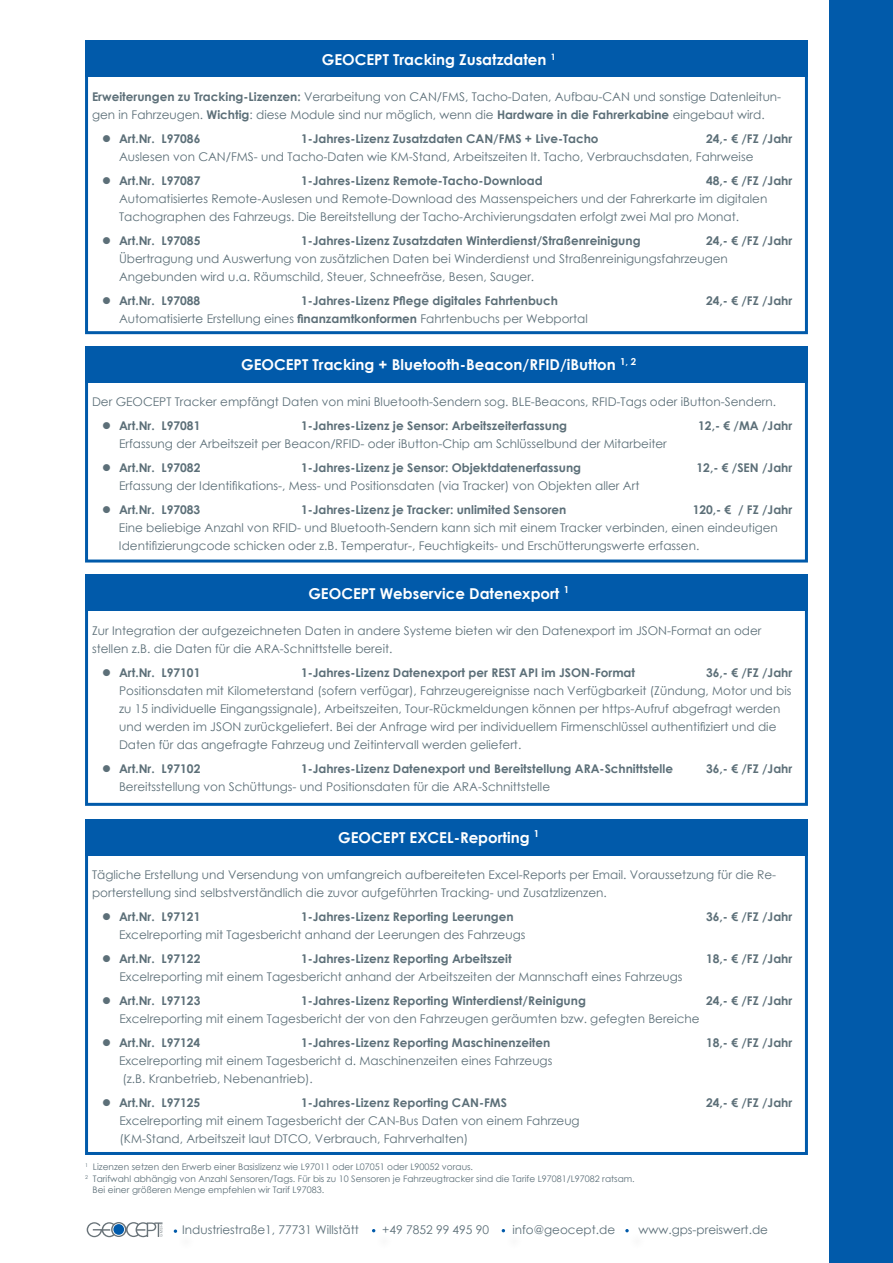
<style>
.page{position:relative;width:893px;height:1263px;background:#fff}
.page>*{position:absolute;margin:0;border:0;box-sizing:border-box;transform-origin:0 0}
.t1{font:700 15px "Century Gothic";color:#fff}
.t2{font:12px/18px "Century Gothic";color:#5c6f78}
.t3{font:700 12px "Century Gothic";color:#5c6f78}
.t4{font:9px/12.3px "Century Gothic";color:#5c6f78}
.s1{font-weight:700}
</style>
<div class="page">
<div style="left:85px;top:829px;width:723px;height:326px;border:3px solid #015aaa"></div>
<div style="left:85px;top:820px;width:723px;height:36px;background:#015aaa"></div>
<div style="left:829px;top:0;width:64px;height:1263px;background:#015aaa"></div>
<div style="left:85px;top:574px;width:723px;height:37px;background:#015aaa"></div>
<div style="left:85px;top:574px;width:723px;height:232px;border:3px solid #015aaa"></div>
<svg style="left:174px;top:1229px;width:3px;height:4px"></svg>
<svg style="left:625px;top:1229px;width:4px;height:3px"></svg>
<svg style="left:87px;top:1222px;width:76px;height:15px"></svg>
<div style="left:85px;top:41px;width:723px;height:36px;background:#015aaa"></div>
<div style="left:85px;top:347px;width:723px;height:36px;background:#015aaa"></div>
<div style="left:85px;top:347px;width:723px;height:215px;border:3px solid #015aaa"></div>
<div style="left:85px;top:41px;width:723px;height:293px;border:3px solid #015aaa"></div>
<p class="t1" style="left:322px;top:49px;width:235px">GEOCEPT Tracking Zusatzdaten <sup>1</sup></p>
<p class="t2" style="left:92px;top:88px;width:691px"><span class="s1">Erweiterungen zu Tracking-Lizenzen:</span> Verarbeitung von CAN/FMS, Tacho-Daten, Aufbau-CAN und sonstige Datenleitun&shy;gen in Fahrzeugen. <span class="s1">Wichtig</span>: diese Module sind nur möglich, wenn die <span class="s1">Hardware in die Fahrerkabine</span> eingebaut wird.</p>
<p class="t3" style="left:119px;top:130px;width:83px">Art.Nr. L97086</p>
<p class="t3" style="left:301px;top:130px;width:299px">1-Jahres-Lizenz Zusatzdaten CAN/FMS + Live-Tacho</p>
<p class="t3" style="left:706px;top:130px;width:88px">24,- € /FZ /Jahr</p>
<p class="t2" style="left:119px;top:148px;width:636px">Auslesen von CAN/FMS- und Tacho-Daten wie KM-Stand, Arbeitszeiten lt. Tacho, Verbrauchsdaten, Fahrweise</p>
<p class="t3" style="left:119px;top:172px;width:83px">Art.Nr. L97087</p>
<p class="t3" style="left:301px;top:172px;width:243px">1-Jahres-Lizenz Remote-Tacho-Download</p>
<p class="t3" style="left:706px;top:172px;width:88px">48,- € /FZ /Jahr</p>
<p class="t2" style="left:119px;top:190px;width:650px">Automatisiertes Remote-Auslesen und Remote-Download des Massenspeichers und der Fahrerkarte im digitalen<br>Tachographen des Fahrzeugs. Die Bereitstellung der Tacho-Archivierungsdaten erfolgt zwei Mal pro Monat.</p>
<p class="t3" style="left:119px;top:232px;width:83px">Art.Nr. L97085</p>
<p class="t3" style="left:301px;top:232px;width:341px">1-Jahres-Lizenz Zusatzdaten Winterdienst/Straßenreinigung</p>
<p class="t3" style="left:706px;top:232px;width:88px">24,- € /FZ /Jahr</p>
<p class="t2" style="left:119px;top:250px;width:610px">Übertragung und Auswertung von zusätzlichen Daten bei Winderdienst und Straßenreinigungsfahrzeugen<br>Angebunden wird u.a. Räumschild, Steuer, Schneefräse, Besen, Sauger.</p>
<p class="t3" style="left:119px;top:292px;width:83px">Art.Nr. L97088</p>
<p class="t3" style="left:301px;top:292px;width:259px">1-Jahres-Lizenz Pflege digitales Fahrtenbuch</p>
<p class="t3" style="left:706px;top:292px;width:88px">24,- € /FZ /Jahr</p>
<p class="t2" style="left:119px;top:310px;width:470px">Automatisierte Erstellung eines <span class="s1">finanzamtkonformen</span> Fahrtenbuchs per Webportal</p>
<p class="t1" style="left:241px;top:353px;width:397px">GEOCEPT Tracking + Bluetooth-Beacon/RFID/iButton <sup>1,</sup> <sup>2</sup></p>
<p class="t2" style="left:92px;top:393px;width:685px">Der GEOCEPT Tracker empfängt Daten von mini Bluetooth-Sendern sog. BLE-Beacons, RFID-Tags oder iButton-Sendern.</p>
<p class="t3" style="left:119px;top:417px;width:83px">Art.Nr. L97081</p>
<p class="t3" style="left:301px;top:417px;width:268px">1-Jahres-Lizenz je Sensor: Arbeitszeiterfassung</p>
<p class="t3" style="left:698px;top:417px;width:96px">12,- € /MA /Jahr</p>
<p class="t2" style="left:119px;top:435px;width:549px">Erfassung der Arbeitszeit per Beacon/RFID- oder iButton-Chip am Schlüsselbund der Mitarbeiter</p>
<p class="t3" style="left:119px;top:459px;width:83px">Art.Nr. L97082</p>
<p class="t3" style="left:301px;top:459px;width:282px">1-Jahres-Lizenz je Sensor: Objektdatenerfassung</p>
<p class="t3" style="left:696px;top:459px;width:97px">12,- € /SEN /Jahr</p>
<p class="t2" style="left:119px;top:477px;width:522px">Erfassung der Identifikations-, Mess- und Positionsdaten (via Tracker) von Objekten aller Art</p>
<p class="t3" style="left:119px;top:501px;width:83px">Art.Nr. L97083</p>
<p class="t3" style="left:301px;top:501px;width:267px">1-Jahres-Lizenz je Tracker: unlimited Sensoren</p>
<p class="t3" style="left:693px;top:501px;width:101px">120,- € / FZ /Jahr</p>
<p class="t2" style="left:119px;top:519px;width:660px">Eine beliebige Anzahl von RFID- und Bluetooth-Sendern kann sich mit einem Tracker verbinden, einen eindeutigen<br>Identifizierungcode schicken oder z.B. Temperatur-, Feuchtigkeits- und Erschütterungswerte erfassen.</p>
<p class="t1" style="left:308px;top:582px;width:262px">GEOCEPT Webservice Datenexport <sup>1</sup></p>
<p class="t2" style="left:92px;top:621px;width:671px">Zur Integration der aufgezeichneten Daten in andere Systeme bieten wir den Datenexport im JSON-Format an oder stellen z.B. die Daten für die ARA-Schnittstelle bereit.</p>
<p class="t3" style="left:119px;top:663px;width:83px">Art.Nr. L97101</p>
<p class="t3" style="left:301px;top:663px;width:336px">1-Jahres-Lizenz Datenexport per REST API im JSON-Format</p>
<p class="t3" style="left:706px;top:663px;width:88px">36,- € /FZ /Jahr</p>
<p class="t2" style="left:119px;top:681px;width:674px">Positionsdaten mit Kilometerstand (sofern verfügar), Fahrzeugereignisse nach Verfügbarkeit (Zündung, Motor und bis zu 15 individuelle Eingangssignale), Arbeitszeiten, Tour-Rückmeldungen können per https-Aufruf abgefragt werden und werden im JSON zurückgeliefert. Bei der Anfrage wird per individuellem Firmenschlüssel authentifiziert und die Daten für das angefragte Fahrzeug und Zeitintervall werden geliefert.</p>
<p class="t3" style="left:119px;top:759px;width:83px">Art.Nr. L97102</p>
<p class="t3" style="left:301px;top:759px;width:373px">1-Jahres-Lizenz Datenexport und Bereitstellung ARA-Schnittstelle</p>
<p class="t3" style="left:706px;top:759px;width:88px">36,- € /FZ /Jahr</p>
<p class="t2" style="left:119px;top:777px;width:433px">Bereitsstellung von Schüttungs- und Positionsdaten für die ARA-Schnittstelle</p>
<p class="t1" style="left:338px;top:826px;width:202px">GEOCEPT EXCEL-Reporting <sup>1</sup></p>
<p class="t2" style="left:92px;top:865px;width:686px">Tägliche Erstellung und Versendung von umfangreich aufbereiteten Excel-Reports per Email. Voraussetzung für die Re&shy;porterstellung sind selbstverständlich die zuvor aufgeführten Tracking- und Zusatzlizenzen.</p>
<p class="t3" style="left:119px;top:907px;width:83px">Art.Nr. L97121</p>
<p class="t3" style="left:301px;top:907px;width:214px">1-Jahres-Lizenz Reporting Leerungen</p>
<p class="t3" style="left:706px;top:907px;width:88px">36,- € /FZ /Jahr</p>
<p class="t2" style="left:119px;top:925px;width:408px">Excelreporting mit Tagesbericht anhand der Leerungen des Fahrzeugs</p>
<p class="t3" style="left:119px;top:949px;width:83px">Art.Nr. L97122</p>
<p class="t3" style="left:301px;top:949px;width:212px">1-Jahres-Lizenz Reporting Arbeitszeit</p>
<p class="t3" style="left:706px;top:949px;width:88px">18,- € /FZ /Jahr</p>
<p class="t2" style="left:120px;top:967px;width:565px">Excelreporting mit einem Tagesbericht anhand der Arbeitszeiten der Mannschaft eines Fahrzeugs</p>
<p class="t3" style="left:119px;top:991px;width:83px">Art.Nr. L97123</p>
<p class="t3" style="left:301px;top:991px;width:286px">1-Jahres-Lizenz Reporting Winterdienst/Reinigung</p>
<p class="t3" style="left:706px;top:991px;width:88px">24,- € /FZ /Jahr</p>
<p class="t2" style="left:119px;top:1009px;width:582px">Excelreporting mit einem Tagesbericht der von den Fahrzeugen geräumten bzw. gefegten Bereiche</p>
<p class="t3" style="left:119px;top:1033px;width:83px">Art.Nr. L97124</p>
<p class="t3" style="left:301px;top:1033px;width:251px">1-Jahres-Lizenz Reporting Maschinenzeiten</p>
<p class="t3" style="left:706px;top:1033px;width:88px">18,- € /FZ /Jahr</p>
<p class="t2" style="left:119px;top:1051px;width:435px">Excelreporting mit einem Tagesbericht d. Maschinenzeiten eines Fahrzeugs (z.B. Kranbetrieb, Nebenantrieb).</p>
<p class="t3" style="left:119px;top:1093px;width:83px">Art.Nr. L97125</p>
<p class="t3" style="left:301px;top:1093px;width:207px">1-Jahres-Lizenz Reporting CAN-FMS</p>
<p class="t3" style="left:706px;top:1093px;width:88px">24,- € /FZ /Jahr</p>
<p class="t2" style="left:119px;top:1111px;width:462px">Excelreporting mit einem Tagesbericht der CAN-Bus Daten von einem Fahrzeug (KM-Stand, Arbeitszeit laut DTCO, Verbrauch, Fahrverhalten)</p>
<p class="t4" style="left:85px;top:1160px;width:551px"><sup>1</sup> Lizenzen setzen den Erwerb einer Basislizenz wie L97011 oder L07051 oder L90052 voraus.<br><sup>2</sup> Tarifwahl abhängig von Anzahl Sensoren/Tags. Für bis zu 10 Sensoren je Fahrzeugtracker sind die Tarife L97081/L97082 ratsam.</p>
<p class="t4" style="left:93px;top:1183px;width:233px">Bei einer größeren Menge empfehlen wir Tarif L97083.</p>
<p class="t2" style="left:182px;top:1221px;width:178px">Industriestraße1, 77731 Willstätt</p>
<p class="t2" style="left:382px;top:1221px;width:108px">+49 7852 99 495 90</p>
<p class="t2" style="left:512px;top:1221px;width:104px">info@geocept.de</p>
<p class="t2" style="left:638px;top:1221px;width:131px">www.gps-preiswert.de</p>
</div>
